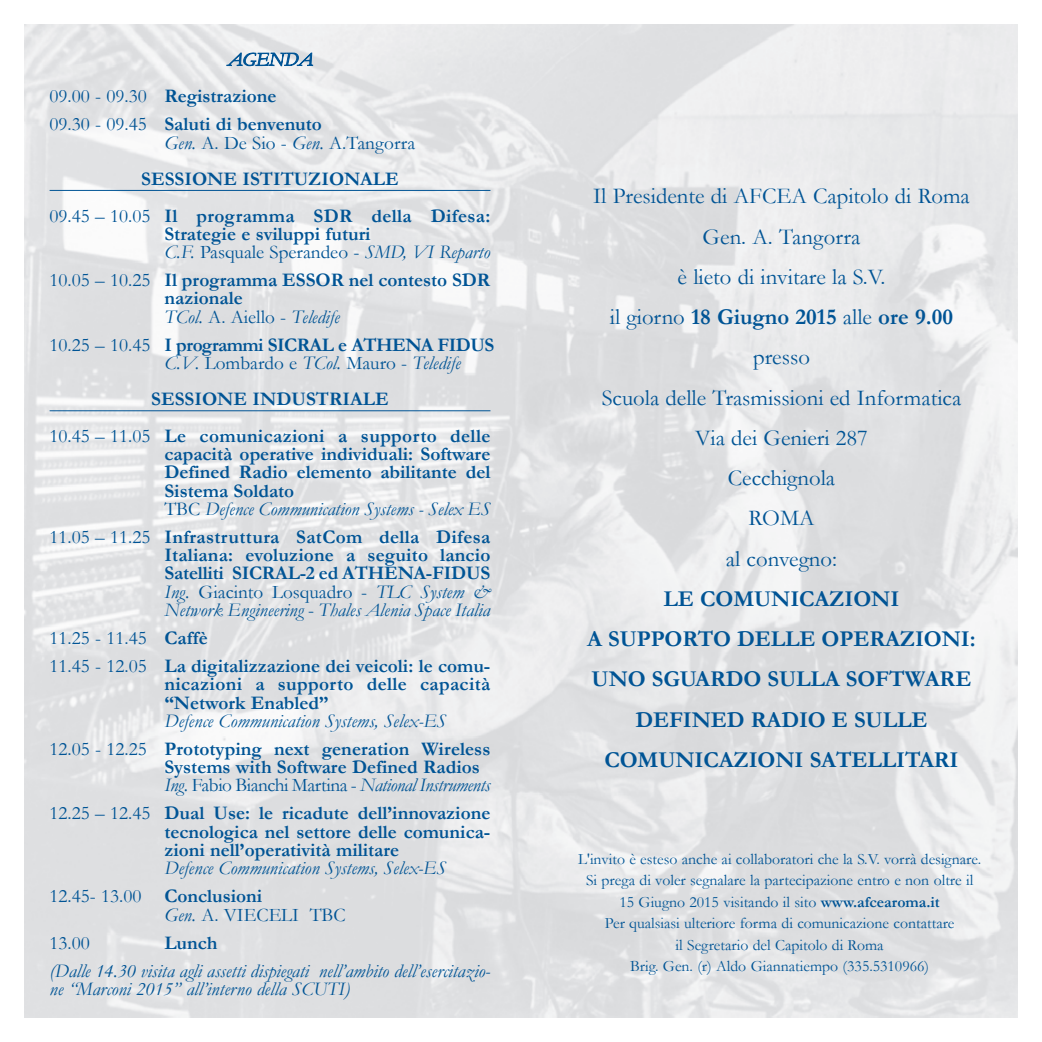
<style>
.page{position:relative;width:1042px;height:1042px;background:#fff}
.page>*{position:absolute;margin:0;border:0;box-sizing:border-box;transform-origin:0 0}
.t1{font:22.75px/40.2px "Garamond";color:#005495;text-align:center}
.t2{font:700 22.75px/40.2px "Garamond";letter-spacing:-.005em;color:#005495;text-align:center}
.t3{font:700 19.25px/18.2px "Garamond";color:#005495}
.t4{font:italic 19.25px/28.2px "Garamond";color:#005495}
.t5{font:700 19.25px/36.6px "Garamond";letter-spacing:.02em;color:#005495;text-align:center}
.t6{font:19.25px/18.2px "Garamond";color:#005495}
.t7{font:700 19.25px/18.2px "Garamond";letter-spacing:-.03em;color:#005495}
.t8{font:15.75px/21.5px "Garamond";color:#005495;text-align:center}
.s1{font-weight:400;font-style:italic}
.s2{font-weight:400}
.s3{font-weight:700}
.s4{font-style:italic}
.s5{font-style:normal}
.s6{font-weight:700;font-style:normal}
</style>
<div class="page">
<hr style="left:50px;top:190px;width:440px;height:1px;background:#005495">
<hr style="left:50px;top:410px;width:440px;height:1px;background:#005495">
<p class="t3" style="left:50px;top:41px;width:265px;line-height:36.8px;text-indent:178px"><span class="s1">AGENDA<br></span><span class="s2">09.00 - 09.30</span> Registrazione</p>
<p class="t6" style="left:164px;top:116px;width:252px;text-indent:-115px">09.30 - 09.45 <span class="s3">Saluti di benvenuto<br></span><span class="s4">Gen.</span> A. De Sio - <span class="s4">Gen.</span> A.Tangorra</p>
<p class="t3" style="left:50px;top:161px;width:442px;line-height:36.6px;text-align:center">SESSIONE ISTITUZIONALE<br><span class="s2">09.45 – 10.05</span> Il programma SDR della Difesa:</p>
<p class="t3" style="left:164px;top:225px;width:327px">Strategie e sviluppi futuri<br><span class="s1">C.F.</span> <span class="s2">Pasquale Sperandeo -</span> <span class="s1">SMD, VI Reparto</span></p>
<p class="t3" style="left:164px;top:271px;width:327px;text-indent:-115px"><span class="s2">10.05 – 10.25</span> Il programma ESSOR nel contesto SDR nazionale<br><span class="s1">TCol.</span> <span class="s2">A. Aiello -</span> <span class="s1">Teledife</span></p>
<p class="t7" style="left:164px;top:336px;width:331px;text-indent:-115px"><span class="s2">10.25 – 10.45</span> I programmi SICRAL e ATHENA FIDUS<br><span class="s1">C.V.</span> <span class="s2">Lombardo e</span> <span class="s1">TCol.</span> <span class="s2">Mauro -</span> <span class="s1">Teledife</span></p>
<p class="t5" style="left:50px;top:381px;width:442px">SESSIONE INDUSTRIALE<br><span class="s2">10.45 – 11.05</span> Le comunicazioni a supporto delle</p>
<p class="t3" style="left:164px;top:445px;width:327px">capacità operative individuali: Software Defined Radio elemento abilitante del Sistema Soldato<br><span class="s2">TBC</span> <span class="s1">Defence Communication Systems - Selex ES</span></p>
<p class="t3" style="left:164px;top:528px;width:327px;text-align:justify;text-indent:-115px"><span class="s2">11.05 – 11.25</span> Infrastruttura SatCom della Difesa Italiana: evoluzione a seguito lancio Satelliti SICRAL-2 ed ATHENA-FIDUS <span class="s1">Ing.</span> <span class="s2">Giacinto Losquadro -</span> <span class="s1">TLC System &amp; Network Engineering</span> <span class="s2">-</span> <span class="s1">Thales Alenia Space Italia</span></p>
<p class="t3" style="left:50px;top:624px;width:442px;line-height:28.2px"><span class="s2">11.25 - 11.45</span> Caffè<br><span class="s2">11.45 - 12.05</span> La digitalizzazione dei veicoli: le comu-</p>
<p class="t5" style="left:164px;top:675px;width:327px;line-height:18.2px;text-align:left">nicazioni a supporto delle capacità “Network Enabled”</p>
<p class="t4" style="left:50px;top:707px;width:442px;text-indent:115px">Defence Communication Systems, Selex-ES<br><span class="s5">12.05 - 12.25</span> <span class="s6">Prototyping next generation Wireless</span></p>
<p class="t3" style="left:164px;top:758px;width:327px">Systems with Software Defined Radios<br><span class="s1">Ing.</span> <span class="s2">Fabio Bianchi Martina -</span> <span class="s1">National Instruments</span></p>
<p class="t3" style="left:164px;top:804px;width:327px;text-align:justify;text-indent:-115px"><span class="s2">12.25 – 12.45</span> Dual Use: le ricadute dell’innovazione tecnologica nel settore delle comunica&shy;zioni nell’operatività militare</p>
<p class="t4" style="left:49px;top:854px;width:398px;text-indent:115px">Defence Communication Systems, Selex-ES<br><span class="s5">12.45- 13.00</span> <span class="s6">Conclusioni</span></p>
<p class="t6" style="left:164px;top:905px;width:183px"><span class="s4">Gen.</span> A. VIECELI TBC</p>
<p class="t6" style="left:49px;top:934px;width:42px">13.00</p>
<p class="t3" style="left:164px;top:934px;width:55px">Lunch</p>
<p class="t4" style="left:49px;top:962px;width:442px;line-height:18.2px">(Dalle 14.30 visita agli assetti dispiegati nell’ambito dell’esercitazio&shy;ne “Marconi 2015” all’interno della SCUTI)</p>
<p class="t1" style="left:593px;top:176px;width:378px">Il Presidente di AFCEA Capitolo di Roma<br>Gen. A. Tangorra<br>è lieto di invitare la S.V.<br>il giorno <span class="s3">18 Giugno 2015</span> alle <span class="s3">ore 9.00 </span>presso<br>Scuola delle Trasmissioni ed Informatica<br>Via dei Genieri 287<br>Cecchignola<br>ROMA<br>al convegno:</p>
<p class="t2" style="left:587px;top:579px;width:390px">LE COMUNICAZIONI<br>A SUPPORTO DELLE OPERAZIONI:<br>UNO SGUARDO SULLA SOFTWARE<br>DEFINED RADIO E SULLE<br>COMUNICAZIONI SATELLITARI</p>
<p class="t8" style="left:578px;top:848px;width:404px">L'invito è esteso anche ai collaboratori che la S.V. vorrà designare.<br>Si prega di voler segnalare la partecipazione entro e non oltre il 15 Giugno 2015 visitando il sito <span class="s3">www.afcearoma.it<br></span>Per qualsiasi ulteriore forma di comunicazione contattare<br>il Segretario del Capitolo di Roma<br>Brig. Gen. (r) Aldo Giannatiempo (335.5310966)</p>
</div>
